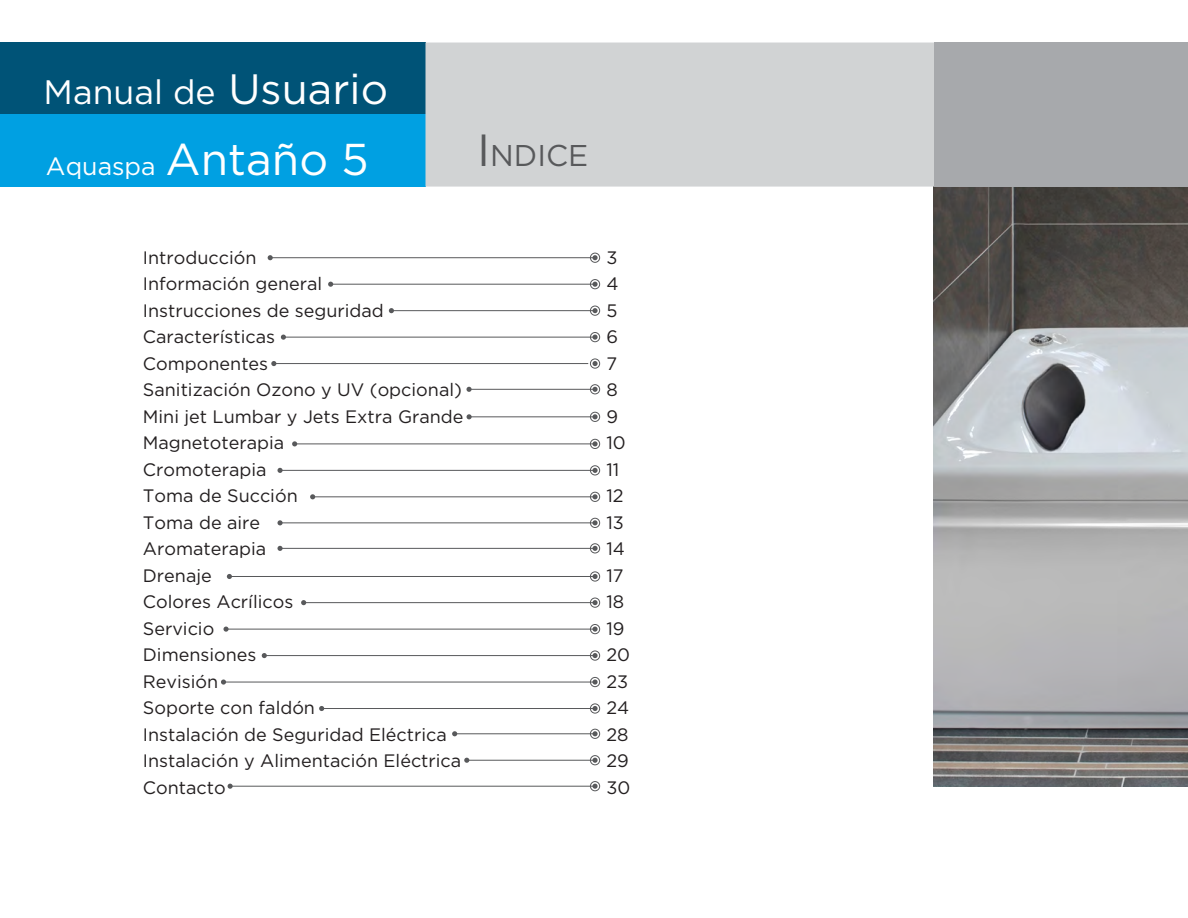
<style>
.page{position:relative;width:1188px;height:918px;background:#fff}
.page>*{position:absolute;margin:0;border:0;box-sizing:border-box;transform-origin:0 0}
.t1{font:33.9px "Gotham";color:#fff}
.t2{font:30px "Gotham";color:#58595b}
.t3{font:25.05px "Gotham";color:#fff}
.t4{font:18px/26.5px "Gotham";color:#231f20}
.s1{font-size:42.45px}
.s2{font-size:44.55px}
.s3{font-size:45px}
</style>
<div class="page">
<hr style="left:271px;top:257px;width:325px;height:1px;background:#58595b">
<svg style="left:268px;top:255px;width:5px;height:5px"></svg>
<div style="left:590px;top:253px;width:10px;height:10px;border:1px solid #58595b;border-radius:50%"></div>
<svg style="left:592px;top:255px;width:6px;height:5px"></svg>
<svg style="left:592px;top:282px;width:6px;height:5px"></svg>
<svg style="left:592px;top:308px;width:6px;height:5px"></svg>
<svg style="left:592px;top:335px;width:6px;height:5px"></svg>
<svg style="left:592px;top:414px;width:6px;height:5px"></svg>
<svg style="left:592px;top:387px;width:6px;height:5px"></svg>
<svg style="left:592px;top:441px;width:6px;height:5px"></svg>
<svg style="left:592px;top:468px;width:6px;height:5px"></svg>
<svg style="left:592px;top:494px;width:6px;height:5px"></svg>
<svg style="left:592px;top:574px;width:6px;height:5px"></svg>
<svg style="left:592px;top:600px;width:6px;height:5px"></svg>
<svg style="left:592px;top:627px;width:6px;height:5px"></svg>
<svg style="left:592px;top:706px;width:6px;height:5px"></svg>
<svg style="left:592px;top:679px;width:6px;height:6px"></svg>
<svg style="left:592px;top:758px;width:6px;height:5px"></svg>
<svg style="left:328px;top:282px;width:5px;height:5px"></svg>
<div style="left:590px;top:279px;width:10px;height:10px;border:1px solid #58595b;border-radius:50%"></div>
<svg style="left:389px;top:308px;width:5px;height:5px"></svg>
<div style="left:590px;top:306px;width:10px;height:10px;border:1px solid #58595b;border-radius:50%"></div>
<svg style="left:281px;top:335px;width:5px;height:5px"></svg>
<div style="left:590px;top:332px;width:10px;height:10px;border:1px solid #58595b;border-radius:50%"></div>
<svg style="left:467px;top:414px;width:5px;height:5px"></svg>
<div style="left:590px;top:412px;width:10px;height:10px;border:1px solid #58595b;border-radius:50%"></div>
<svg style="left:466px;top:387px;width:6px;height:5px"></svg>
<div style="left:590px;top:384px;width:10px;height:10px;border:1px solid #58595b;border-radius:50%"></div>
<svg style="left:292px;top:441px;width:5px;height:5px"></svg>
<div style="left:590px;top:439px;width:10px;height:10px;border:1px solid #58595b;border-radius:50%"></div>
<svg style="left:277px;top:468px;width:6px;height:5px"></svg>
<div style="left:590px;top:465px;width:10px;height:10px;border:1px solid #58595b;border-radius:50%"></div>
<svg style="left:310px;top:494px;width:5px;height:5px"></svg>
<div style="left:590px;top:492px;width:10px;height:10px;border:1px solid #58595b;border-radius:50%"></div>
<svg style="left:227px;top:574px;width:5px;height:5px"></svg>
<div style="left:590px;top:571px;width:10px;height:10px;border:1px solid #58595b;border-radius:50%"></div>
<svg style="left:301px;top:600px;width:5px;height:5px"></svg>
<div style="left:590px;top:598px;width:10px;height:10px;border:1px solid #58595b;border-radius:50%"></div>
<svg style="left:223px;top:627px;width:6px;height:5px"></svg>
<div style="left:590px;top:624px;width:10px;height:10px;border:1px solid #58595b;border-radius:50%"></div>
<svg style="left:319px;top:706px;width:5px;height:5px"></svg>
<div style="left:590px;top:704px;width:10px;height:10px;border:1px solid #58595b;border-radius:50%"></div>
<svg style="left:221px;top:679px;width:5px;height:6px"></svg>
<div style="left:590px;top:677px;width:10px;height:10px;border:1px solid #58595b;border-radius:50%"></div>
<svg style="left:464px;top:758px;width:5px;height:5px"></svg>
<div style="left:590px;top:755px;width:10px;height:10px;border:1px solid #58595b;border-radius:50%"></div>
<hr style="left:331px;top:284px;width:265px;height:1px;background:#58595b">
<hr style="left:391px;top:310px;width:205px;height:1px;background:#58595b">
<hr style="left:281px;top:337px;width:315px;height:1px;background:#58595b">
<hr style="left:469px;top:416px;width:127px;height:1px;background:#58595b">
<hr style="left:468px;top:389px;width:128px;height:1px;background:#58595b">
<hr style="left:294px;top:443px;width:302px;height:1px;background:#58595b">
<hr style="left:281px;top:470px;width:315px;height:1px;background:#58595b">
<hr style="left:312px;top:496px;width:284px;height:1px;background:#58595b">
<hr style="left:229px;top:576px;width:367px;height:1px;background:#58595b">
<hr style="left:302px;top:602px;width:294px;height:1px;background:#58595b">
<hr style="left:226px;top:629px;width:370px;height:1px;background:#58595b">
<hr style="left:323px;top:708px;width:273px;height:1px;background:#58595b">
<hr style="left:223px;top:682px;width:373px;height:1px;background:#58595b">
<hr style="left:466px;top:760px;width:130px;height:1px;background:#58595b">
<svg style="left:592px;top:731px;width:6px;height:5px"></svg>
<svg style="left:452px;top:731px;width:5px;height:5px"></svg>
<div style="left:590px;top:729px;width:10px;height:10px;border:1px solid #58595b;border-radius:50%"></div>
<hr style="left:453px;top:733px;width:142px;height:1px;background:#58595b">
<svg style="left:592px;top:361px;width:6px;height:5px"></svg>
<svg style="left:271px;top:361px;width:5px;height:5px"></svg>
<div style="left:590px;top:359px;width:10px;height:10px;border:1px solid #58595b;border-radius:50%"></div>
<hr style="left:274px;top:363px;width:314px;height:1px;background:#58595b">
<svg style="left:592px;top:784px;width:6px;height:5px"></svg>
<svg style="left:228px;top:784px;width:5px;height:5px"></svg>
<div style="left:590px;top:781px;width:10px;height:10px;border:1px solid #58595b;border-radius:50%"></div>
<hr style="left:230px;top:786px;width:366px;height:1px;background:#58595b">
<svg style="left:592px;top:546px;width:6px;height:5px"></svg>
<svg style="left:277px;top:546px;width:6px;height:5px"></svg>
<div style="left:590px;top:543px;width:10px;height:10px;border:1px solid #58595b;border-radius:50%"></div>
<hr style="left:281px;top:548px;width:315px;height:1px;background:#58595b">
<svg style="left:592px;top:520px;width:6px;height:5px"></svg>
<svg style="left:277px;top:520px;width:6px;height:5px"></svg>
<div style="left:590px;top:518px;width:10px;height:10px;border:1px solid #58595b;border-radius:50%"></div>
<hr style="left:281px;top:522px;width:315px;height:1px;background:#58595b">
<svg style="left:592px;top:653px;width:6px;height:5px"></svg>
<svg style="left:262px;top:653px;width:5px;height:5px"></svg>
<div style="left:590px;top:651px;width:10px;height:10px;border:1px solid #58595b;border-radius:50%"></div>
<hr style="left:266px;top:655px;width:330px;height:1px;background:#58595b">
<img style="left:934px;top:187px;width:254px;height:600px">
<div style="left:0;top:43px;width:426px;height:72px;background:#005377"></div>
<div style="left:0;top:115px;width:426px;height:72px;background:#00a0e2"></div>
<div style="left:426px;top:43px;width:508px;height:144px;background:#d1d3d4"></div>
<div style="left:934px;top:43px;width:254px;height:144px;background:#a7a9ac"></div>
<h1 class="t1" style="left:44px;top:79px;width:346px">Manual de <span class="s1">Usuario</span></h1>
<h3 class="t3" style="left:46px;top:156px;width:324px">Aquaspa <span class="s2">Antaño 5</span></h3>
<h2 class="t2" style="left:477px;top:144px;width:113px"><span class="s3">I</span>NDICE</h2>
<p class="t4" style="left:143px;top:245px;width:322px">Introducción<br>Información general<br>Instrucciones de seguridad<br>Características<br>Componentes<br>Sanitización Ozono y UV (opcional)<br>Mini jet Lumbar y Jets Extra Grande<br>Magnetoterapia<br>Cromoterapia<br>Toma de Succión<br>Toma de aire<br>Aromaterapia<br>Drenaje<br>Colores Acrílicos<br>Servicio<br>Dimensiones<br>Revisión<br>Soporte con faldón<br>Instalación de Seguridad Eléctrica<br>Instalación y Alimentación Eléctrica<br>Contacto</p>
<p class="t4" style="left:606px;top:245px;width:25px">3<br>4<br>5<br>6<br>7<br>8<br>9<br>10<br>11<br>12<br>13<br>14<br>17<br>18<br>19<br>20<br>23<br>24<br>28<br>29<br>30</p>
</div>
